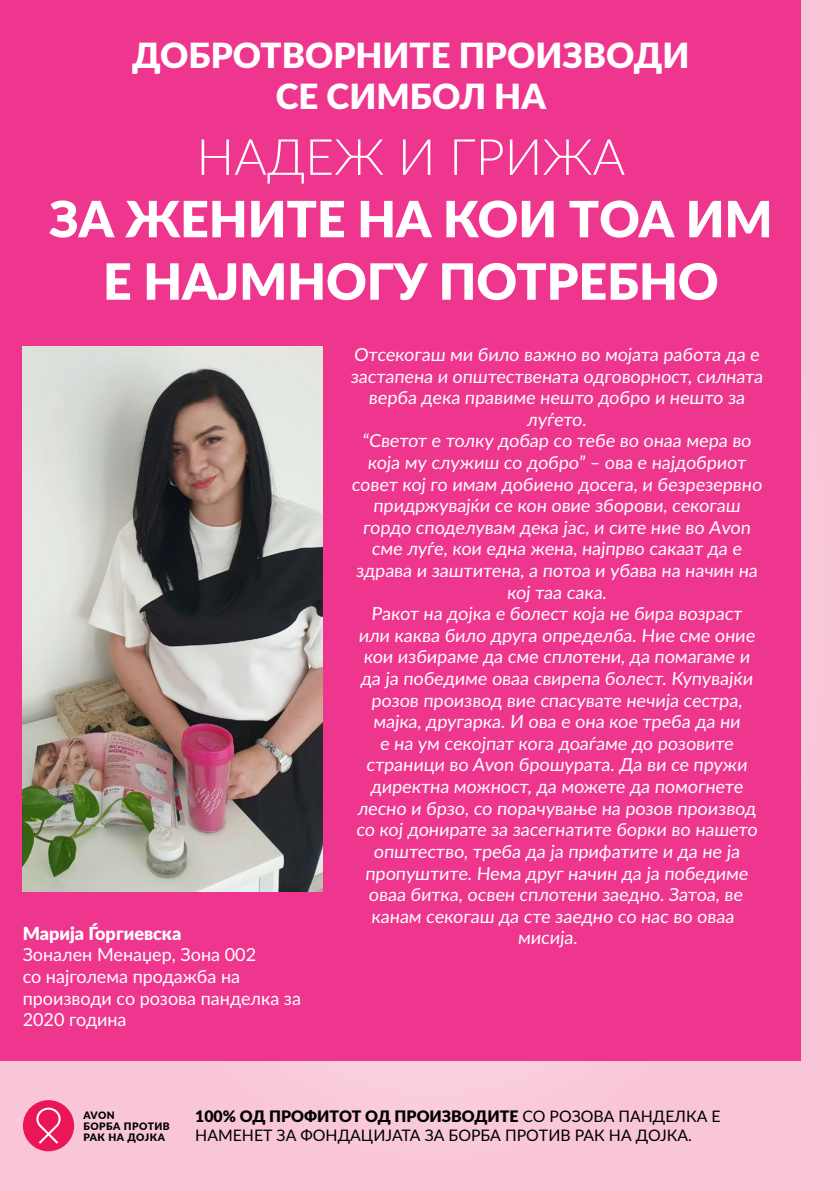
<style>
.page{position:relative;width:840px;height:1191px;background:#fff}
.page>*{position:absolute;margin:0;border:0;box-sizing:border-box;transform-origin:0 0}
.t1{font:900 50px/62.4px "Lato";color:#fff;text-align:center}
.t2{font:300 50px "Lato";color:#fff}
.t3{font:900 34.8px/41.8px "Lato";color:#fff;text-align:center}
.t4{font:18px/21.6px "Lato";color:#fff}
.t5{font:900 18px "Lato";color:#fff}
.t6{font:15.8px/19px "Lato";color:#000}
.t7{font:900 10.2px/11.2px "Lato";letter-spacing:.05em;color:#000}
.s1{font-weight:900}
</style>
<div class="page">
<div style="left:0;top:0;width:839px;height:1191px;background:#f9c6d9"></div>
<div style="left:0;top:0;width:799px;height:1060px;background:#ee368e"></div>
<img style="left:23px;top:346px;width:299px;height:545px">
<div style="left:23px;top:1100px;width:51px;height:51px;background:#ea1657;border-radius:50%"></div>
<svg style="left:36px;top:1107px;width:25px;height:36px"></svg>
<h2 class="t3" style="left:132px;top:33px;width:558px">ДОБРОТВОРНИТЕ ПРОИЗВОДИ<br>СЕ СИМБОЛ НА</h2>
<h1 class="t2" style="left:196px;top:122px;width:430px">НАДЕЖ И ГРИЖА</h1>
<h1 class="t1" style="left:49px;top:186px;width:724px">ЗА ЖЕНИТЕ НА КОИ ТОА ИМ<br>Е НАЈМНОГУ ПОТРЕБНО</h1>
<p class="t5" style="left:23px;top:919px;width:160px">Марија Ѓоргиевска</p>
<p class="t4" style="left:23px;top:943px;width:279px">Зонален Менаџер, Зона 002<br>со најголема продажба на производи со розова панделка за<br>2020 година</p>
<p class="t4" style="left:353px;top:343px;width:409px">Отсекогаш ми било важно во мојата работа да е</p>
<p class="t4" style="left:350px;top:364px;width:416px">застапена и општествената одговорност, силната</p>
<p class="t4" style="left:368px;top:386px;width:379px">верба дека правиме нешто добро и нешто за</p>
<p class="t4" style="left:526px;top:408px;width:63px">луѓето.</p>
<p class="t4" style="left:362px;top:429px;width:392px">“Светот е толку добар со тебе во онаа мера во</p>
<p class="t4" style="left:367px;top:451px;width:382px">која му служиш со добро” – ова е најдобриот</p>
<p class="t4" style="left:351px;top:472px;width:414px">совет кој го имам добиено досега, и безрезервно</p>
<p class="t4" style="left:373px;top:494px;width:370px">придржувајќи се кон овие зборови, секогаш</p>
<p class="t4" style="left:362px;top:516px;width:391px">гордо споделувам дека јас, и сите ние во Аvon</p>
<p class="t4" style="left:371px;top:537px;width:373px">сме луѓе, кои една жена, најпрво сакаат да е</p>
<p class="t4" style="left:355px;top:559px;width:405px">здрава и заштитена, а потоа и убава на начин на</p>
<p class="t4" style="left:506px;top:580px;width:103px">кој таа сака.</p>
<p class="t4" style="left:371px;top:602px;width:374px">Ракот на дојка е болест која не бира возраст</p>
<p class="t4" style="left:358px;top:624px;width:400px">или каква било друга определба. Ние сме оние</p>
<p class="t4" style="left:363px;top:645px;width:390px">кои избираме да сме сплотени, да помагаме и</p>
<p class="t4" style="left:360px;top:667px;width:395px">да ја победиме оваа свирепа болест. Купувајќи</p>
<p class="t4" style="left:371px;top:688px;width:374px">розов производ вие спасувате нечија сестра,</p>
<p class="t4" style="left:373px;top:710px;width:370px">мајка, другарка. И ова е она кое треба да ни</p>
<p class="t4" style="left:379px;top:732px;width:357px">е на ум секојпат кога доаѓаме до розовите</p>
<p class="t4" style="left:366px;top:753px;width:384px">страници во Avon брошурата. Да ви се пружи</p>
<p class="t4" style="left:370px;top:775px;width:376px">директна можност, да можете да помогнете</p>
<p class="t4" style="left:357px;top:796px;width:402px">лесно и брзо, со порачување на розов производ</p>
<p class="t4" style="left:356px;top:818px;width:404px">со кој донирате за засегнатите борки во нашето</p>
<p class="t4" style="left:373px;top:840px;width:369px">општество, треба да ја прифатите и да не ја</p>
<p class="t4" style="left:365px;top:861px;width:386px">пропуштите. Нема друг начин да ја победиме</p>
<p class="t4" style="left:368px;top:883px;width:377px">оваа битка, освен сплотени заедно. Затоа, ве</p>
<p class="t4" style="left:371px;top:904px;width:366px">канам секогаш да сте заедно со нас во оваа</p>
<p class="t4" style="left:517px;top:926px;width:63px">мисија.</p>
<p class="t7" style="left:83px;top:1109px;width:88px">AVON<br>БОРБА ПРОТИВ<br>РАК НА ДОЈКА</p>
<p class="t6" style="left:195px;top:1106px;width:526px"><span class="s1">100% ОД ПРОФИТОТ ОД ПРОИЗВОДИТЕ</span> СО РОЗОВА ПАНДЕЛКА Е<br>НАМЕНЕТ ЗА ФОНДАЦИЈАТА ЗА БОРБА ПРОТИВ РАК НА ДОЈКА.</p>
</div>
